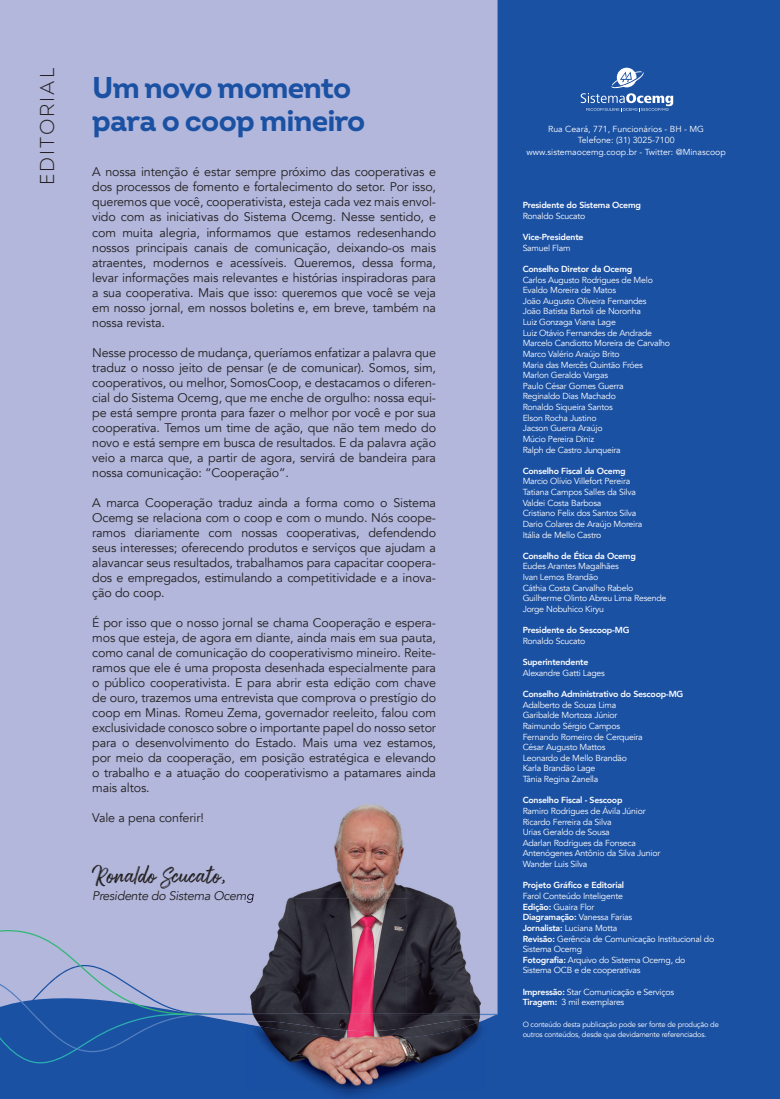
<style>
.page{position:relative;width:780px;height:1099px;background:#fff}
.page>*{position:absolute;margin:0;border:0;box-sizing:border-box;transform-origin:0 0}
.t1{font:700 30px/32.5px "Intro";letter-spacing:-.025em;color:#1b51a3}
.t2{font:21.25px "Arsilon";color:#231f20}
.t3{font:300 20px "Intro";letter-spacing:.1em;color:#231f20}
.t4{font:12.5px/15px "Avenir";letter-spacing:-.01em;color:#231f20;text-align:justify}
.t5{font:italic 12.5px "Avenir";letter-spacing:-.025em;color:#231f20}
.t6{font:8.75px/10.6px "Avenir";letter-spacing:-.025em;color:#fff}
.t7{font:800 8.75px "Avenir";letter-spacing:-.025em;color:#fff}
.t8{font:8.75px/11.2px "Avenir";color:#fff;text-align:center}
.t9{font:7.5px/10.6px "Avenir";letter-spacing:-.025em;color:#fff}
.s1{font-weight:800}
</style>
<div class="page">
<div style="left:0;top:0;width:780px;height:1098px;background:#1b51a3"></div>
<div style="left:0;top:0;width:497px;height:940px;background:#b2b7db"></div>
<svg style="left:486px;top:940px;width:11px;height:79px"></svg>
<svg style="left:580px;top:68px;width:93px;height:43px"></svg>
<img style="left:247px;top:782px;width:239px;height:237px">
<svg style="left:247px;top:890px;width:7px;height:12px"></svg>
<svg style="left:0;top:928px;width:253px;height:136px"></svg>
<img style="left:240px;top:1020px;width:245px;height:69px">
<img style="left:250px;top:1019px;width:232px;height:19px">
<h3 class="t3" style="left:35px;top:185px;width:119px;rotate:-90deg">EDITORIAL</h3>
<h1 class="t1" style="left:92px;top:71px;width:275px">Um novo momento para o coop mineiro</h1>
<p class="t4" style="left:92px;top:165px;width:345px">A nossa intenção é estar sempre próximo das cooperativas e dos processos de fomento e fortalecimento do setor. Por isso, queremos que você, cooperativista, esteja cada vez mais envol&shy;vido com as iniciativas do Sistema Ocemg. Nesse sentido, e com muita alegria, informamos que estamos redesenhando nossos principais canais de comunicação, deixando-os mais atraentes, modernos e acessíveis. Queremos, dessa forma, levar informações mais relevantes e histórias inspiradoras para a sua cooperativa. Mais que isso: queremos que você se veja em nosso jornal, em nossos boletins e, em breve, também na nossa revista.</p>
<p class="t4" style="left:92px;top:345px;width:345px">Nesse processo de mudança, queríamos enfatizar a palavra que traduz o nosso jeito de pensar (e de comunicar). Somos, sim, cooperativos, ou melhor, SomosCoop, e destacamos o diferen&shy;cial do Sistema Ocemg, que me enche de orgulho: nossa equi&shy;pe está sempre pronta para fazer o melhor por você e por sua cooperativa. Temos um time de ação, que não tem medo do novo e está sempre em busca de resultados. E da palavra ação veio a marca que, a partir de agora, servirá de bandeira para nossa comunicação: “Cooperação”.</p>
<p class="t4" style="left:92px;top:495px;width:345px">A marca Cooperação traduz ainda a forma como o Sistema Ocemg se relaciona com o coop e com o mundo. Nós coope&shy;ramos diariamente com nossas cooperativas, defendendo seus interesses; oferecendo produtos e serviços que ajudam a alavancar seus resultados, trabalhamos para capacitar coopera&shy;dos e empregados, estimulando a competitividade e a inova&shy;ção do coop.</p>
<p class="t4" style="left:92px;top:615px;width:345px">É por isso que o nosso jornal se chama Cooperação e espera&shy;mos que esteja, de agora em diante, ainda mais em sua pauta, como canal de comunicação do cooperativismo mineiro. Reite&shy;ramos que ele é uma proposta desenhada especialmente para o público cooperativista. E para abrir esta edição com chave de ouro, trazemos uma entrevista que comprova o prestígio do coop em Minas. Romeu Zema, governador reeleito, falou com exclusividade conosco sobre o importante papel do nosso setor para o desenvolvimento do Estado. Mais uma vez estamos, por meio da cooperação, em posição estratégica e elevando o trabalho e a atuação do cooperativismo a patamares ainda mais altos.</p>
<p class="t4" style="left:92px;top:810px;width:113px">Vale a pena conferir!</p>
<h2 class="t2" style="left:92px;top:862px;width:135px">Ronaldo Scucato,</h2>
<p class="t5" style="left:92px;top:888px;width:163px">Presidente do Sistema Ocemg</p>
<p class="t8" style="left:526px;top:124px;width:201px">Rua Ceará, 771, Funcionários - BH - MG<br>Telefone: (31) 3025-7100 www.sistemaocemg.coop.br - Twitter: @Minascoop</p>
<p class="t7" style="left:522px;top:198px;width:120px">Presidente do Sistema Ocemg</p>
<p class="t6" style="left:522px;top:210px;width:64px">Ronaldo Scucato</p>
<p class="t7" style="left:522px;top:230px;width:62px">Vice-Presidente</p>
<p class="t6" style="left:522px;top:242px;width:49px">Samuel Flam</p>
<p class="t7" style="left:522px;top:262px;width:111px">Conselho Diretor da Ocemg</p>
<p class="t6" style="left:522px;top:274px;width:149px">Carlos Augusto Rodrigues de Melo<br>Evaldo Moreira de Matos<br>João Augusto Oliveira Fernandes<br>João Batista Bartoli de Noronha<br>Luiz Gonzaga Viana Lage<br>Luiz Otávio Fernandes de Andrade<br>Marcelo Candiotto Moreira de Carvalho<br>Marco Valério Araújo Brito<br>Maria das Mercês Quintão Fróes<br>Marlon Geraldo Vargas<br>Paulo César Gomes Guerra<br>Reginaldo Dias Machado<br>Ronaldo Siqueira Santos<br>Elson Rocha Justino<br>Jacson Guerra Araújo<br>Múcio Pereira Diniz<br>Ralph de Castro Junqueira</p>
<p class="t7" style="left:522px;top:464px;width:104px">Conselho Fiscal da Ocemg</p>
<p class="t6" style="left:522px;top:476px;width:121px">Marcio Olívio Villefort Pereira<br>Tatiana Campos Salles da Silva<br>Valdei Costa Barbosa<br>Cristiano Felix dos Santos Silva<br>Dario Colares de Araújo Moreira<br>Itália de Mello Castro</p>
<p class="t7" style="left:522px;top:549px;width:115px">Conselho de Ética da Ocemg</p>
<p class="t6" style="left:522px;top:561px;width:145px">Eudes Arantes Magalhães<br>Ivan Lemos Brandão<br>Cáthia Costa Carvalho Rabelo<br>Guilherme Olinto Abreu Lima Resende<br>Jorge Nobuhico Kiryu</p>
<p class="t7" style="left:522px;top:623px;width:108px">Presidente do Sescoop-MG</p>
<p class="t6" style="left:522px;top:635px;width:64px">Ronaldo Scucato</p>
<p class="t7" style="left:522px;top:655px;width:67px">Superintendente</p>
<p class="t6" style="left:522px;top:667px;width:84px">Alexandre Gatti Lages</p>
<p class="t7" style="left:522px;top:687px;width:162px">Conselho Administrativo do Sescoop-MG</p>
<p class="t6" style="left:522px;top:699px;width:122px">Adalberto de Souza Lima<br>Garibalde Mortoza Júnior<br>Raimundo Sérgio Campos<br>Fernando Romeiro de Cerqueira<br>César Augusto Mattos<br>Leonardo de Mello Brandão<br>Karla Brandão Lage<br>Tânia Regina Zanella</p>
<p class="t7" style="left:522px;top:793px;width:101px">Conselho Fiscal - Sescoop</p>
<p class="t6" style="left:522px;top:805px;width:139px">Ramiro Rodrigues de Ávila Júnior<br>Ricardo Ferreira da Silva<br>Urias Geraldo de Sousa<br>Adarlan Rodrigues da Fonseca<br>Antenógenes Antônio da Silva Junior<br>Wander Luis Silva</p>
<p class="t7" style="left:522px;top:878px;width:103px">Projeto Gráfico e Editorial</p>
<p class="t6" style="left:522px;top:890px;width:193px">Farol Conteúdo Inteligente<br><span class="s1">Edição:</span> Guaira Flor<br><span class="s1">Diagramação:</span> Vanessa Farias<br><span class="s1">Jornalista:</span> Luciana Motta<br><span class="s1">Revisão:</span> Gerência de Comunicação Institucional do<br>Sistema Ocemg<br><span class="s1">Fotografia:</span> Arquivo do Sistema Ocemg, do<br>Sistema OCB e de cooperativas</p>
<p class="t6" style="left:522px;top:986px;width:153px"><span class="s1">Impressão:</span> Star Comunicação e Serviços<br><span class="s1">Tiragem:</span> 3 mil exemplares</p>
<p class="t9" style="left:522px;top:1018px;width:198px">O conteúdo desta publicação pode ser fonte de produção de outros conteúdos, desde que devidamente referenciados.</p>
</div>
